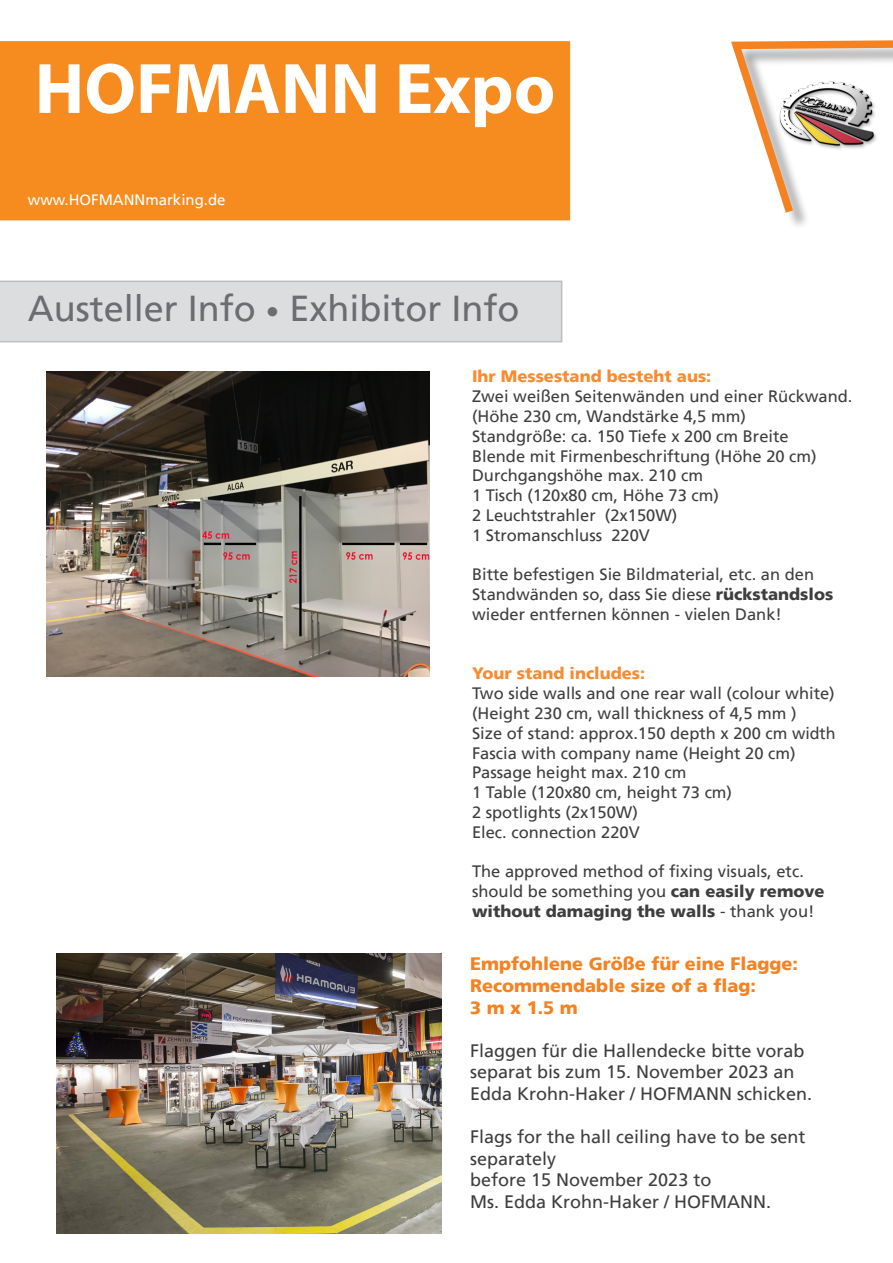
<style>
.page{position:relative;width:893px;height:1263px;background:#fff}
.page>*{position:absolute;margin:0;border:0;box-sizing:border-box;transform-origin:0 0}
.Titel{font:700 72px "Myriad Pro";color:#fff}
.t1{font:36px "Frutiger";color:#6c6d70}
.t2{font:18px/21.6px "Frutiger";color:#3e3e3f}
.t3{font:900 18px/21.6px "Frutiger";color:#f58220}
.t4{font:16.5px/19.8px "Frutiger";color:#3e3e3f}
.t5{font:15px "Frutiger";color:#fff}
.s1{font-weight:900;font-size:27px}
.s2{font-weight:900;color:#f68c32}
.s3{font-weight:900}
</style>
<div class="page">
<div style="left:0;top:43px;width:893px;height:187px;background:#231f20;opacity:.4"></div>
<svg style="left:0;top:40px;width:893px;height:177px"></svg>
<div style="left:0;top:281px;width:562px;height:61px;background:#dcdddf"></div>
<img style="left:47px;top:371px;width:382px;height:306px">
<img style="left:57px;top:954px;width:384px;height:279px">
<div style="left:778px;top:81px;width:100px;height:70px;background:#231f20;opacity:.36"></div>
<img style="left:778px;top:80px;width:96px;height:67px">
<p class="Titel" style="left:35px;top:42px;width:522px">HOFMANN Expo</p>
<p class="t5" style="left:28px;top:191px;width:199px">www.HOFMANNmarking.de</p>
<p class="t1" style="left:28px;top:288px;width:493px">Austeller Info <span class="s1">•</span> Exhibitor Info</p>
<p class="t4" style="left:472px;top:367px;width:382px"><span class="s2">Ihr Messestand besteht aus:<br></span>Zwei weißen Seitenwänden und einer Rückwand. (Höhe 230 cm, Wandstärke 4,5 mm)</p>
<p class="t4" style="left:472px;top:426px;width:346px">Standgröße: ca. 150 Tiefe x 200 cm Breite<br>Blende mit Firmenbeschriftung (Höhe 20 cm)</p>
<p class="t4" style="left:472px;top:466px;width:233px">Durchgangshöhe max. 210 cm</p>
<p class="t4" style="left:472px;top:486px;width:248px">1 Tisch (120x80 cm, Höhe 73 cm)</p>
<p class="t4" style="left:472px;top:505px;width:207px">2 Leuchtstrahler (2x150W)</p>
<p class="t4" style="left:472px;top:525px;width:179px">1 Stromanschluss 220V</p>
<p class="t4" style="left:472px;top:565px;width:363px">Bitte befestigen Sie Bildmaterial, etc. an den<br>Standwänden so, dass Sie diese <span class="s3">rückstandslos </span>wieder entfernen können - vielen Dank!</p>
<p class="t4" style="left:472px;top:664px;width:364px"><span class="s2">Your stand includes:<br></span>Two side walls and one rear wall (colour white) (Height 230 cm, wall thickness of 4,5 mm )</p>
<p class="t4" style="left:472px;top:723px;width:365px">Size of stand: approx.150 depth x 200 cm width<br>Fascia with company name (Height 20 cm)</p>
<p class="t4" style="left:472px;top:763px;width:216px">Passage height max. 210 cm</p>
<p class="t4" style="left:472px;top:783px;width:262px">1 Table (120x80 cm, height 73 cm)</p>
<p class="t4" style="left:472px;top:802px;width:167px">2 spotlights (2x150W)</p>
<p class="t4" style="left:472px;top:822px;width:169px">Elec. connection 220V</p>
<p class="t4" style="left:472px;top:862px;width:354px">The approved method of fixing visuals, etc. should be something you <span class="s3">can easily remove without damaging the walls</span> - thank you!</p>
<p class="t3" style="left:470px;top:953px;width:329px">Empfohlene Größe für eine Flagge:<br>Recommendable size of a flag:</p>
<p class="t3" style="left:470px;top:996px;width:109px">3 m x 1.5 m</p>
<p class="t2" style="left:470px;top:1040px;width:344px">Flaggen für die Hallendecke bitte vorab separat bis zum 15. November 2023 an<br>Edda Krohn-Haker / HOFMANN schicken.</p>
<p class="t2" style="left:470px;top:1126px;width:337px">Flags for the hall ceiling have to be sent separately</p>
<p class="t2" style="left:470px;top:1169px;width:303px">before 15 November 2023 to<br>Ms. Edda Krohn-Haker / HOFMANN.</p>
</div>
